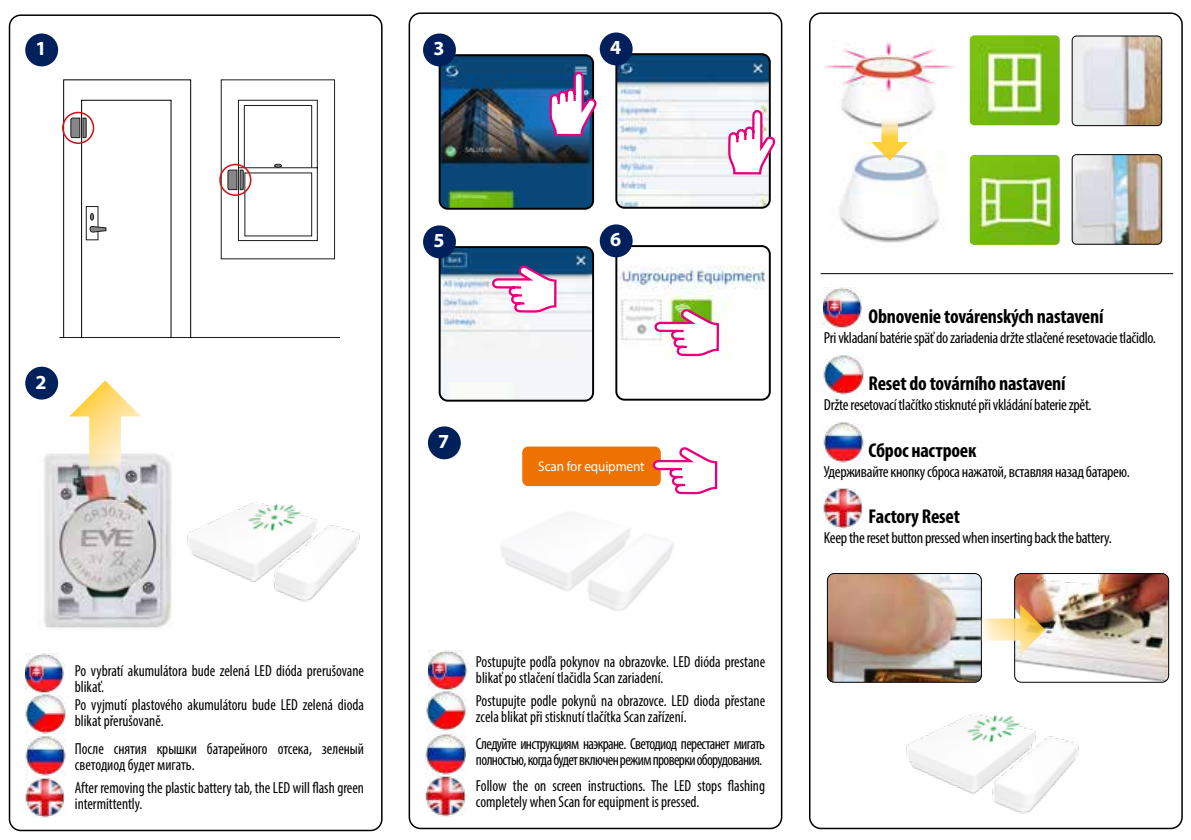
<style>
.page{position:relative;width:1191px;height:840px;background:#fff}
.page>*{position:absolute;margin:0;border:0;box-sizing:border-box;transform-origin:0 0}
.t1{font:700 condensed 20px "Myriad Pro";letter-spacing:-.01em;color:#000}
.t2{font:700 20px "Myriad Pro";color:#fff}
.t3{font:condensed 16px/16px "Myriad Pro";letter-spacing:-.005em;color:#000;scale:.95 1}
.t4{font:condensed 16px "Myriad Pro";letter-spacing:-.005em;color:#000}
.t5{font:condensed 16px/16px "Myriad Pro";letter-spacing:-.04em;color:#000;scale:.95 1}
.t6{font:14px "Myriad Pro";letter-spacing:-.01em;color:#fff;scale:.95 1}
</style>
<div class="page">
<img style="left:501px;top:528px;width:173px;height:83px">
<div style="left:9px;top:14px;width:373px;height:816px;border:2px solid #000;border-radius:11px"></div>
<div style="left:408px;top:12px;width:374px;height:816px;border:2px solid #000;border-radius:11px"></div>
<div style="left:809px;top:12px;width:373px;height:816px;border:2px solid #000;border-radius:11px"></div>
<svg style="left:59px;top:80px;width:281px;height:258px"></svg>
<svg style="left:61px;top:79px;width:274px;height:180px"></svg>
<div style="left:25px;top:33px;width:33px;height:33px;background:#00205c;border-radius:50%"></div>
<div style="left:25px;top:366px;width:33px;height:33px;background:#00205c;border-radius:50%"></div>
<img style="left:187px;top:503px;width:173px;height:99px">
<img style="left:44px;top:453px;width:128px;height:175px">
<img style="left:439px;top:57px;width:154px;height:152px">
<div style="left:439px;top:54px;width:155px;height:155px;border:2px solid #000;border-radius:8px"></div>
<img style="left:439px;top:249px;width:152px;height:151px">
<div style="left:439px;top:246px;width:155px;height:155px;border:2px solid #000;border-radius:8px"></div>
<img style="left:618px;top:56px;width:152px;height:152px">
<div style="left:615px;top:53px;width:155px;height:155px;border:2px solid #000;border-radius:8px"></div>
<img style="left:618px;top:248px;width:152px;height:151px">
<div style="left:615px;top:245px;width:155px;height:155px;border:2px solid #000;border-radius:8px"></div>
<img style="left:839px;top:151px;width:101px;height:92px">
<img style="left:841px;top:92px;width:95px;height:35px">
<img style="left:824px;top:42px;width:131px;height:50px">
<img style="left:906px;top:714px;width:173px;height:100px">
<img style="left:1014px;top:574px;width:154px;height:108px">
<div style="left:1014px;top:572px;width:155px;height:110px;border:1px solid #000;border-radius:7px"></div>
<img style="left:827px;top:574px;width:154px;height:108px">
<div style="left:827px;top:572px;width:155px;height:110px;border:1px solid #000;border-radius:7px"></div>
<div style="left:423px;top:33px;width:33px;height:33px;background:#00205c;border-radius:50%"></div>
<div style="left:423px;top:225px;width:33px;height:33px;background:#00205c;border-radius:50%"></div>
<div style="left:428px;top:426px;width:33px;height:33px;background:#00205c;border-radius:50%"></div>
<div style="left:600px;top:32px;width:32px;height:33px;background:#00205c;border-radius:50%"></div>
<div style="left:600px;top:224px;width:32px;height:33px;background:#00205c;border-radius:50%"></div>
<div style="left:522px;top:446px;width:139px;height:40px;background:#ee7203;border-radius:6px"></div>
<svg style="left:653px;top:447px;width:64px;height:47px"></svg>
<svg style="left:549px;top:72px;width:47px;height:64px"></svg>
<svg style="left:728px;top:110px;width:47px;height:64px"></svg>
<svg style="left:492px;top:265px;width:64px;height:47px"></svg>
<svg style="left:654px;top:309px;width:65px;height:47px"></svg>
<img style="left:969px;top:35px;width:90px;height:90px">
<img style="left:969px;top:155px;width:90px;height:90px">
<img style="left:1073px;top:37px;width:88px;height:89px">
<div style="left:1071px;top:35px;width:91px;height:91px;border:1px solid #000;border-radius:4px"></div>
<img style="left:1073px;top:156px;width:87px;height:87px">
<div style="left:1071px;top:154px;width:91px;height:91px;border:1px solid #000;border-radius:4px"></div>
<hr style="left:820px;top:273px;width:353px;height:1px;background:#000">
<svg style="left:69px;top:380px;width:72px;height:104px"></svg>
<svg style="left:972px;top:604px;width:73px;height:50px"></svg>
<svg style="left:871px;top:114px;width:37px;height:46px"></svg>
<img style="left:25px;top:778px;width:40px;height:39px">
<img style="left:426px;top:776px;width:39px;height:39px">
<img style="left:823px;top:488px;width:39px;height:39px">
<img style="left:26px;top:653px;width:40px;height:80px">
<img style="left:426px;top:691px;width:40px;height:39px">
<img style="left:824px;top:355px;width:39px;height:39px">
<img style="left:25px;top:736px;width:40px;height:39px">
<img style="left:426px;top:734px;width:40px;height:39px">
<img style="left:823px;top:422px;width:40px;height:40px">
<img style="left:428px;top:650px;width:40px;height:39px">
<img style="left:823px;top:288px;width:40px;height:39px">
<p class="t2" style="left:36px;top:35px;width:13px">1</p>
<p class="t2" style="left:433px;top:35px;width:13px">3</p>
<p class="t2" style="left:610px;top:34px;width:13px">4</p>
<p class="t2" style="left:36px;top:368px;width:13px">2</p>
<p class="t3" style="left:75px;top:662px;width:306px">Po vybratí akumulátora bude zelená LED dióda prerušovane blikať.<br>Po vyjmutí plastového akumulátoru bude LED zelená dioda blikat přerušovaně.</p>
<p class="t3" style="left:75px;top:739px;width:306px">После снятия крышки батарейного отсека, зеленый светодиод будет мигать.</p>
<p class="t3" style="left:75px;top:779px;width:306px">After removing the plastic battery tab, the LED will flash green intermittently.</p>
<p class="t2" style="left:433px;top:227px;width:13px">5</p>
<p class="t2" style="left:610px;top:226px;width:13px">6</p>
<p class="t2" style="left:438px;top:428px;width:13px">7</p>
<p class="t6" style="left:538px;top:457px;width:113px">Scan for equipment</p>
<p class="t3" style="left:476px;top:653px;width:306px">Postupujte podľa pokynov na obrazovke. LED dióda prestane blikať po stlačení tlačidla Scan zariadení.</p>
<p class="t3" style="left:476px;top:692px;width:306px">Postupujte podle pokynů na obrazovce. LED dioda přestane zcela blikat při stisknutí tlačítka Scan zařízení.</p>
<p class="t5" style="left:476px;top:734px;width:306px">Следуйте инструкциям наэкране. Светодиод перестанет мигать полностью, когда будет включен режим проверки оборудования.</p>
<p class="t3" style="left:476px;top:777px;width:306px">Follow the on screen instructions. The LED stops flashing completely when Scan for equipment is pressed.</p>
<p class="t1" style="left:868px;top:303px;width:236px">Obnovenie továrenských nastavení</p>
<p class="t4" style="left:824px;top:327px;width:333px">Pri vkladaní batérie späť do zariadenia držte stlačené resetovacie tlačidlo.</p>
<p class="t1" style="left:868px;top:370px;width:199px">Reset do továrního nastavení</p>
<p class="t4" style="left:824px;top:395px;width:269px">Držte resetovací tlačítko stisknuté při vkládání baterie zpět.</p>
<p class="t1" style="left:868px;top:438px;width:109px">Сброс настроек</p>
<p class="t4" style="left:824px;top:462px;width:307px">Удерживайте кнопку сброса нажатой, вставляя назад батарею.</p>
<p class="t1" style="left:868px;top:504px;width:93px">Factory Reset</p>
<p class="t4" style="left:824px;top:528px;width:289px">Keep the reset button pressed when inserting back the battery.</p>
</div>
